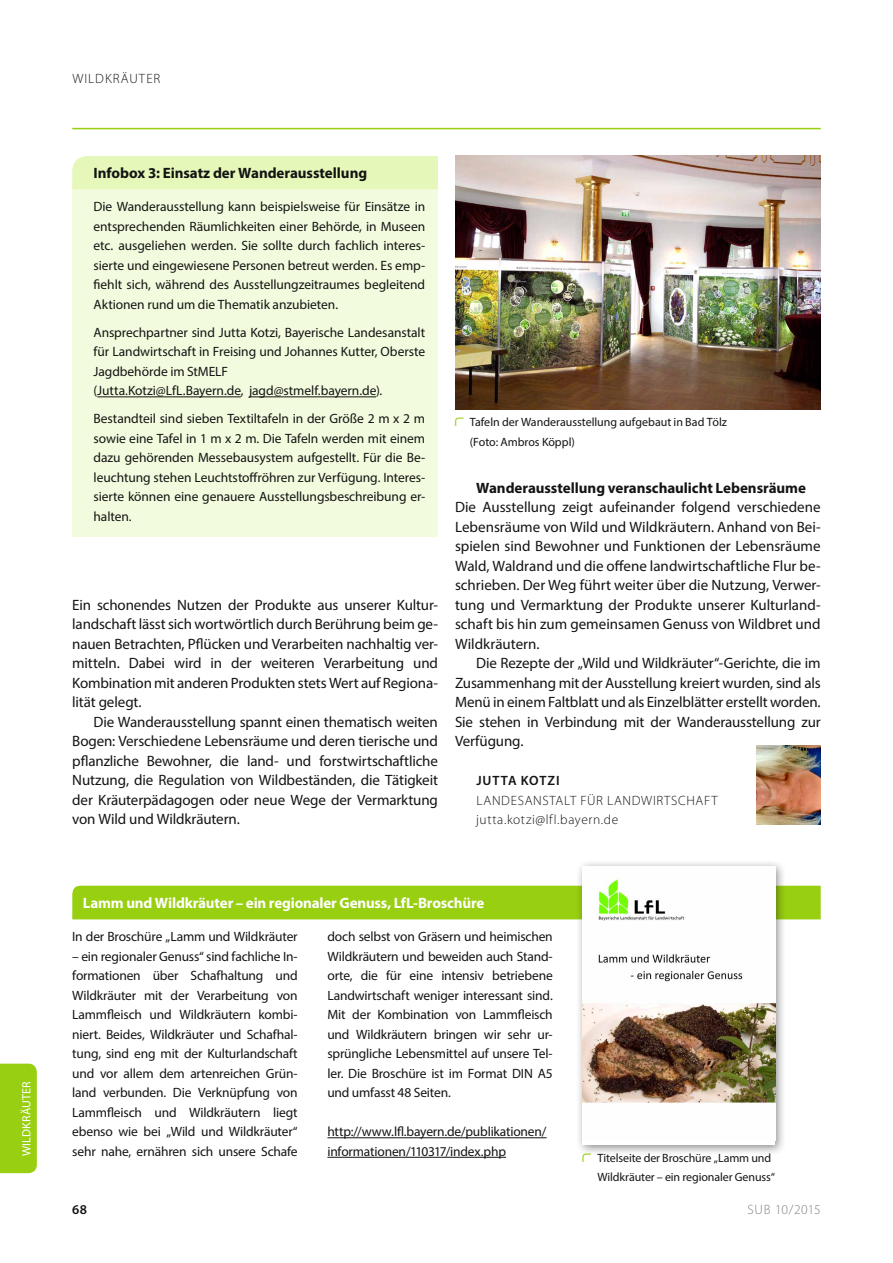
<style>
.page{position:relative;width:893px;height:1263px;background:#fff}
.page>*{position:absolute;margin:0;border:0;box-sizing:border-box;transform-origin:0 0}
.t1{font:15px/19.5px "Myriad Pro";letter-spacing:-.01em;color:#131413;text-align:justify}
.t2{font:700 15px "Myriad Pro";letter-spacing:-.005em;color:#131413}
.t3{font:700 15px "Myriad Pro";letter-spacing:-.01em;color:#fff}
.t4{font:13.5px/19.5px "Myriad Pro";letter-spacing:-.01em;color:#131413;text-align:justify}
.t5{font:300 13.5px/19.5px "Myriad Pro";letter-spacing:.05em;color:#131413}
.t6{font:600 13.5px "Myriad Pro";letter-spacing:.07em;color:#131413}
.t7{font:300 13.5px "Myriad Pro";letter-spacing:.075em;color:#131413}
.t8{font:300 13.5px "Myriad Pro";letter-spacing:.025em;color:#818181}
.t9{font:12px/19.5px "Myriad Pro";letter-spacing:-.005em;color:#131413}
.t10{font:12px "Myriad Pro";letter-spacing:.02em;color:#fff}
.s1{font-family:"fueak schriftaufzaehlung";color:#98cf10}
</style>
<div class="page">
<hr style="left:72px;top:128px;width:749px;height:1px;background:#98cf10">
<img style="left:455px;top:156px;width:366px;height:253px">
<div style="left:72px;top:180px;width:366px;height:356px;background:#f2fbde"></div>
<hr style="left:97px;top:396px;width:144px;height:1px;background:#131413">
<hr style="left:249px;top:396px;width:127px;height:1px;background:#131413">
<div style="left:72px;top:156px;width:366px;height:33px;background:#e6f7ba"></div>
<img style="left:757px;top:745px;width:64px;height:80px">
<hr style="left:327px;top:1137px;width:220px;height:1px;background:#131413">
<hr style="left:327px;top:1157px;width:179px;height:1px;background:#131413">
<div style="left:72px;top:886px;width:749px;height:33px;background:#98cf10"></div>
<div style="left:576px;top:860px;width:210px;height:296px;background:#131413;opacity:.5"></div>
<img style="left:583px;top:866px;width:192px;height:274px">
<div style="left:0;top:1064px;width:37px;height:109px;background:#98cf10"></div>
<p class="t10" style="left:19px;top:1156px;width:77px;rotate:-90deg">WILDKRÄUTER</p>
<p class="t7" style="left:72px;top:71px;width:89px">WILDKRÄUTER</p>
<p class="t2" style="left:94px;top:163px;width:275px">Infobox 3: Einsatz der Wanderausstellung</p>
<p class="t4" style="left:94px;top:197px;width:333px">Die Wanderausstellung kann beispielsweise für Einsätze in entsprechenden Räumlichkeiten einer Behörde, in Museen etc. ausgeliehen werden. Sie sollte durch fachlich interes&shy;sierte und eingewiesene Personen betreut werden. Es emp&shy;fiehlt sich, während des Ausstellungzeitraumes begleitend Aktionen rund um die Thematik anzubieten.</p>
<p class="t4" style="left:94px;top:322px;width:333px;text-align:left">Ansprechpartner sind Jutta Kotzi, Bayerische Landesanstalt für Landwirtschaft in Freising und Johannes Kutter, Oberste Jagdbehörde im StMELF<br>(Jutta.Kotzi@LfL.Bayern.de, jagd@stmelf.bayern.de).</p>
<p class="t4" style="left:94px;top:409px;width:333px">Bestandteil sind sieben Textiltafeln in der Größe 2 m x 2 m sowie eine Tafel in 1 m x 2 m. Die Tafeln werden mit einem dazu gehörenden Messebausystem aufgestellt. Für die Be&shy;leuchtung stehen Leuchtstoffröhren zur Verfügung. Interes&shy;sierte können eine genauere Ausstellungsbeschreibung er&shy;halten.</p>
<p class="t1" style="left:72px;top:595px;width:367px">Ein schonendes Nutzen der Produkte aus unserer Kultur&shy;landschaft lässt sich wortwörtlich durch Berührung beim ge&shy;nauen Betrachten, Pflücken und Verarbeiten nachhaltig ver&shy;mitteln. Dabei wird in der weiteren Verarbeitung und Kombination mit anderen Produkten stets Wert auf Regiona&shy;lität gelegt.</p>
<p class="t1" style="left:72px;top:712px;width:367px;text-indent:21px">Die Wanderausstellung spannt einen thematisch weiten Bogen: Verschiedene Lebensräume und deren tierische und pflanzliche Bewohner, die land- und forstwirtschaftliche Nutzung, die Regulation von Wildbeständen, die Tätigkeit der Kräuterpädagogen oder neue Wege der Vermarktung von Wild und Wildkräutern.</p>
<p class="t9" style="left:470px;top:412px;width:259px;text-indent:-15px"><span class="s1">A</span> Tafeln der Wanderausstellung aufgebaut in Bad Tölz (Foto: Ambros Köppl)</p>
<p class="t2" style="left:476px;top:478px;width:331px">Wanderausstellung veranschaulicht Lebensräume</p>
<p class="t1" style="left:455px;top:497px;width:367px">Die Ausstellung zeigt aufeinander folgend verschiedene Lebensräume von Wild und Wildkräutern. Anhand von Bei&shy;spielen sind Bewohner und Funktionen der Lebensräume Wald, Waldrand und die offene landwirtschaftliche Flur be&shy;schrieben. Der Weg führt weiter über die Nutzung, Verwer&shy;tung und Vermarktung der Produkte unserer Kulturland&shy;schaft bis hin zum gemeinsamen Genuss von Wildbret und Wildkräutern.</p>
<p class="t1" style="left:455px;top:653px;width:367px;text-indent:21px">Die Rezepte der „Wild und Wildkräuter“-Gerichte, die im Zusammenhang mit der Ausstellung kreiert wurden, sind als Menü in einem Faltblatt und als Einzelblätter erstellt worden.<br>Sie stehen in Verbindung mit der Wanderausstellung zur Verfügung.</p>
<p class="t6" style="left:476px;top:772px;width:85px">JUTTA KOTZI</p>
<p class="t5" style="left:476px;top:790px;width:243px">LANDESANSTALT FÜR LANDWIRTSCHAFT jutta.kotzi@lfl.bayern.de</p>
<p class="t3" style="left:83px;top:893px;width:403px">Lamm und Wildkräuter – ein regionaler Genuss, LfL-Broschüre</p>
<p class="t4" style="left:72px;top:927px;width:227px">In der Broschüre „Lamm und Wildkräuter</p>
<p class="t4" style="left:72px;top:946px;width:227px">– ein regionaler Genuss“ sind fachliche In&shy;formationen über Schafhaltung und Wildkräuter mit der Verarbeitung von Lammfleisch und Wildkräutern kombi&shy;niert. Beides, Wildkräuter und Schafhal&shy;tung, sind eng mit der Kulturlandschaft und vor allem dem artenreichen Grün&shy;land verbunden. Die Verknüpfung von Lammfleisch und Wildkräutern liegt ebenso wie bei „Wild und Wildkräuter“ sehr nahe, ernähren sich unsere Schafe</p>
<p class="t4" style="left:327px;top:927px;width:227px">doch selbst von Gräsern und heimischen Wildkräutern und beweiden auch Stand&shy;orte, die für eine intensiv betriebene Landwirtschaft weniger interessant sind.<br>Mit der Kombination von Lammfleisch und Wildkräutern bringen wir sehr ur&shy;sprüngliche Lebensmittel auf unsere Tel&shy;ler. Die Broschüre ist im Format DIN A5 und umfasst 48 Seiten.</p>
<p class="t4" style="left:327px;top:1122px;width:221px">http://www.lfl.bayern.de/publikationen/ informationen/110317/index.php</p>
<p class="t9" style="left:597px;top:1148px;width:179px;text-indent:-15px"><span class="s1">A</span> Titelseite der Broschüre „Lamm und<br>Wildkräuter – ein regionaler Genuss“</p>
<p class="t6" style="left:72px;top:1201px;width:16px">68</p>
<p class="t8" style="left:747px;top:1202px;width:75px">SUB 10/2015</p>
</div>
